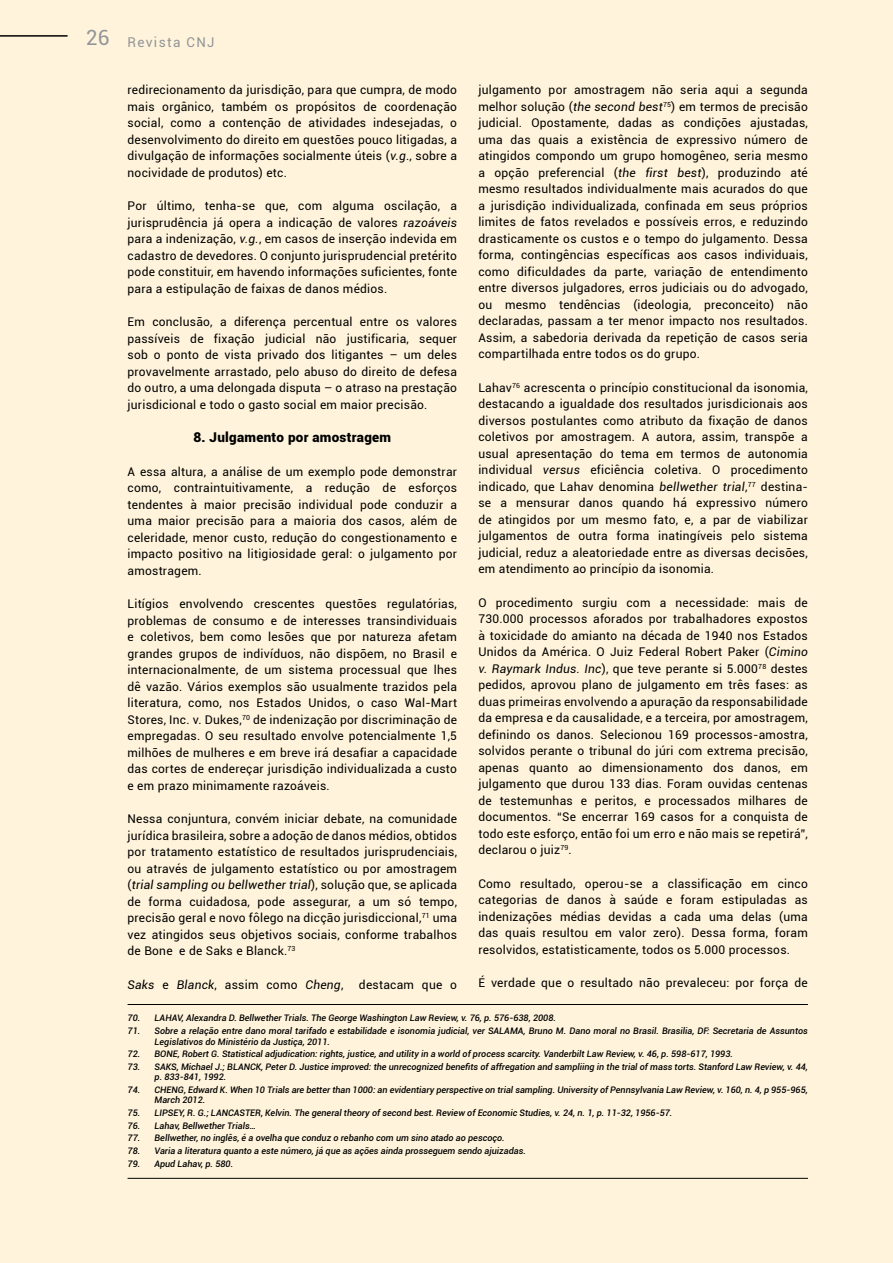
<style>
.page{position:relative;width:893px;height:1263px;background:#fff4db}
.page>*{position:absolute;margin:0;border:0;box-sizing:border-box;transform-origin:0 0}
.t1{font:900 13.5px "Roboto";letter-spacing:.02em;color:#000}
.t2{font:13.5px "Roboto";letter-spacing:.1em;color:#939598}
.t3{font:12px/16.5px "Roboto";letter-spacing:.02em;color:#000;text-align:justify}
.t4{font:italic 12px "Roboto";letter-spacing:.02em;color:#000}
.t5{font:italic 500 9px/10.5px "Roboto";color:#000}
.s1{font-size:21px}
.s2{font-style:italic}
.s3{font-style:normal}
</style>
<div class="page">
<hr style="left:0;top:35px;width:68px;height:2px;background:#000">
<hr style="left:128px;top:1004px;width:680px;height:1px;background:#000">
<hr style="left:128px;top:1178px;width:680px;height:1px;background:#000">
<p class="t2" style="left:86px;top:32px;width:130px"><span class="s1">26</span> Revista CNJ</p>
<p class="t3" style="left:128px;top:81px;width:331px">redirecionamento da jurisdição, para que cumpra, de modo mais orgânico, também os propósitos de coordenação social, como a contenção de atividades indesejadas, o desenvolvimento do direito em questões pouco litigadas, a divulgação de informações socialmente úteis (<span class="s2">v.g</span>., sobre a nocividade de produtos) etc.</p>
<p class="t3" style="left:128px;top:197px;width:331px">Por último, tenha-se que, com alguma oscilação, a jurisprudência já opera a indicação de valores <span class="s2">razoáveis </span>para a indenização, <span class="s2">v.g.</span>, em casos de inserção indevida em cadastro de devedores. O conjunto jurisprudencial pretérito pode constituir, em havendo informações suficientes, fonte para a estipulação de faixas de danos médios.</p>
<p class="t3" style="left:128px;top:313px;width:331px">Em conclusão, a diferença percentual entre os valores passíveis de fixação judicial não justificaria, sequer sob o ponto de vista privado dos litigantes – um deles provavelmente arrastado, pelo abuso do direito de defesa do outro, a uma delongada disputa – o atraso na prestação jurisdicional e todo o gasto social em maior precisão.</p>
<p class="t1" style="left:194px;top:428px;width:199px">8. Julgamento por amostragem</p>
<p class="t3" style="left:128px;top:463px;width:331px">A essa altura, a análise de um exemplo pode demonstrar como, contraintuitivamente, a redução de esforços tendentes à maior precisão individual pode conduzir a uma maior precisão para a maioria dos casos, além de celeridade, menor custo, redução do congestionamento e impacto positivo na litigiosidade geral: o julgamento por amostragem.</p>
<p class="t3" style="left:128px;top:595px;width:331px">Litígios envolvendo crescentes questões regulatórias, problemas de consumo e de interesses transindividuais e coletivos, bem como lesões que por natureza afetam grandes grupos de indivíduos, não dispõem, no Brasil e internacionalmente, de um sistema processual que lhes dê vazão. Vários exemplos são usualmente trazidos pela literatura, como, nos Estados Unidos, o caso Wal-Mart Stores, Inc. v. Dukes,<sup>70</sup> de indenização por discriminação de empregadas. O seu resultado envolve potencialmente 1,5 milhões de mulheres e em breve irá desafiar a capacidade das cortes de endereçar jurisdição individualizada a custo e em prazo minimamente razoáveis.</p>
<p class="t3" style="left:128px;top:810px;width:331px">Nessa conjuntura, convém iniciar debate, na comunidade jurídica brasileira, sobre a adoção de danos médios, obtidos por tratamento estatístico de resultados jurisprudenciais, ou através de julgamento estatístico ou por amostragem (<span class="s2">trial sampling ou bellwether trial</span>), solução que, se aplicada de forma cuidadosa, pode assegurar, a um só tempo, precisão geral e novo fôlego na dicção jurisdiccional,<sup>71</sup> uma vez atingidos seus objetivos sociais, conforme trabalhos de Bone e de Saks e Blanck.<sup>73</sup></p>
<p class="t4" style="left:128px;top:976px;width:217px">Saks <span class="s3">e</span> Blanck<span class="s3">, assim como</span> Cheng<span class="s3">,</span></p>
<p class="t3" style="left:359px;top:976px;width:100px">destacam que o</p>
<p class="t3" style="left:478px;top:81px;width:331px">julgamento por amostragem não seria aqui a segunda melhor solução (<span class="s2">the second best</span><sup>75</sup>) em termos de precisão judicial. Opostamente, dadas as condições ajustadas, uma das quais a existência de expressivo número de atingidos compondo um grupo homogêneo, seria mesmo a opção preferencial (<span class="s2">the first best</span>), produzindo até mesmo resultados individualmente mais acurados do que a jurisdição individualizada, confinada em seus próprios limites de fatos revelados e possíveis erros, e reduzindo drasticamente os custos e o tempo do julgamento. Dessa forma, contingências específicas aos casos individuais, como dificuldades da parte, variação de entendimento entre diversos julgadores, erros judiciais ou do advogado, ou mesmo tendências (ideologia, preconceito) não declaradas, passam a ter menor impacto nos resultados.<br>Assim, a sabedoria derivada da repetição de casos seria compartilhada entre todos os do grupo.</p>
<p class="t3" style="left:478px;top:379px;width:331px">Lahav<sup>76</sup> acrescenta o princípio constitucional da isonomia, destacando a igualdade dos resultados jurisdicionais aos diversos postulantes como atributo da fixação de danos coletivos por amostragem. A autora, assim, transpõe a usual apresentação do tema em termos de autonomia individual <span class="s2">versus</span> eficiência coletiva. O procedimento indicado, que Lahav denomina <span class="s2">bellwether trial</span>,<sup>77</sup> destina&shy;se a mensurar danos quando há expressivo número de atingidos por um mesmo fato, e, a par de viabilizar julgamentos de outra forma inatingíveis pelo sistema judicial, reduz a aleatoriedade entre as diversas decisões, em atendimento ao princípio da isonomia.</p>
<p class="t3" style="left:478px;top:594px;width:331px">O procedimento surgiu com a necessidade: mais de 730.000 processos aforados por trabalhadores expostos à toxicidade do amianto na década de 1940 nos Estados Unidos da América. O Juiz Federal Robert Paker (<span class="s2">Cimino v. Raymark Indus. Inc</span>), que teve perante si 5.000<sup>78</sup> destes pedidos, aprovou plano de julgamento em três fases: as duas primeiras envolvendo a apuração da responsabilidade da empresa e da causalidade, e a terceira, por amostragem, definindo os danos. Selecionou 169 processos-amostra, solvidos perante o tribunal do júri com extrema precisão, apenas quanto ao dimensionamento dos danos, em julgamento que durou 133 dias. Foram ouvidas centenas de testemunhas e peritos, e processados milhares de documentos. “Se encerrar 169 casos for a conquista de todo este esforço, então foi um erro e não mais se repetirá”, declarou o juiz<sup>79</sup>.</p>
<p class="t3" style="left:478px;top:875px;width:331px">Como resultado, operou-se a classificação em cinco categorias de danos à saúde e foram estipuladas as indenizações médias devidas a cada uma delas (uma das quais resultou em valor zero). Dessa forma, foram resolvidos, estatisticamente, todos os 5.000 processos.</p>
<p class="t3" style="left:478px;top:974px;width:331px">É verdade que o resultado não prevaleceu: por força de</p>
<p class="t5" style="left:128px;top:1012px;width:430px">70. LAHAV, Alexandra D. Bellwether Trials. The George Washington Law Review, v. 76, p. 576-638, 2008.</p>
<p class="t5" style="left:155px;top:1025px;width:655px;text-indent:-27px">71. Sobre a relação entre dano moral tarifado e estabilidade e isonomia judicial, ver SALAMA, Bruno M. Dano moral no Brasil. Brasilia, DF: Secretaria de Assuntos<br>Legislativos do Ministério da Justiça, 2011.</p>
<p class="t5" style="left:128px;top:1048px;width:607px">72. BONE, Robert G. Statistical adjudication: rights, justice, and utility in a world of process scarcity. Vanderbilt Law Review, v. 46, p. 598-617, 1993.</p>
<p class="t5" style="left:155px;top:1061px;width:655px;text-indent:-27px">73. SAKS, Michael J.; BLANCK, Peter D. Justice improved: the unrecognized benefits of affregation and sampliing in the trial of mass torts. Stanford Law Review, v. 44, p. 833-841, 1992.</p>
<p class="t5" style="left:155px;top:1084px;width:655px;text-indent:-27px">74. CHENG, Edward K. When 10 Trials are better than 1000: an evidentiary perspective on trial sampling. University of Pennsylvania Law Review, v. 160, n. 4, p 955-965,<br>March 2012.</p>
<p class="t5" style="left:128px;top:1107px;width:546px">75. LIPSEY, R. G.; LANCASTER, Kelvin. The general theory of second best. Review of Economic Studies, v. 24, n. 1, p. 11-32, 1956-57.</p>
<p class="t5" style="left:128px;top:1120px;width:130px">76. Lahav, Bellwether Trials…</p>
<p class="t5" style="left:128px;top:1132px;width:379px">77. Bellwether, no inglês, é a ovelha que conduz o rebanho com um sino atado ao pescoço.</p>
<p class="t5" style="left:128px;top:1145px;width:400px">78. Varia a literatura quanto a este número, já que as ações ainda prosseguem sendo ajuizadas.</p>
<p class="t5" style="left:128px;top:1158px;width:107px">79. Apud Lahav, p. 580.</p>
</div>
